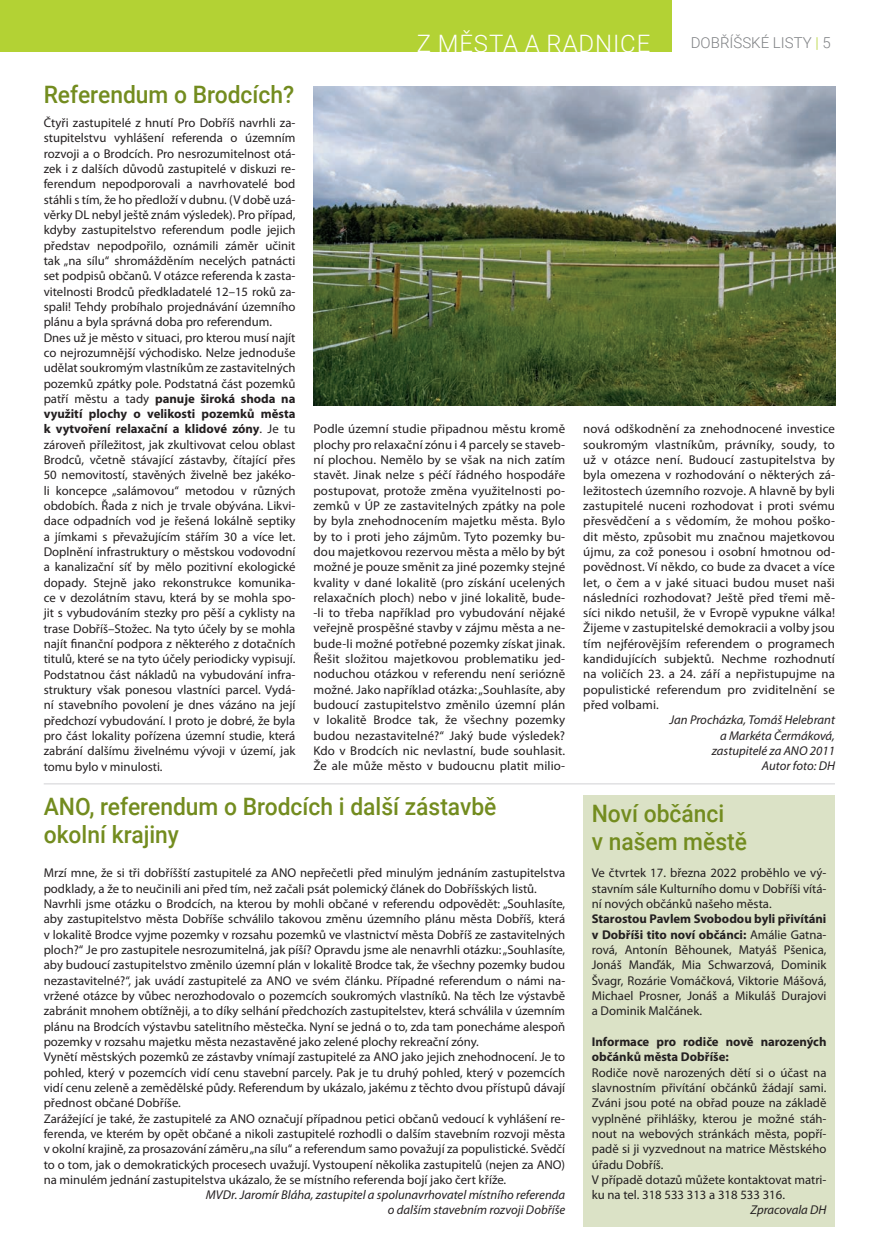
<style>
.page{position:relative;width:877px;height:1256px;background:#fff}
.page>*{position:absolute;margin:0;border:0;box-sizing:border-box;transform-origin:0 0}
.t1{font:500 24px/28.8px "Roboto";color:#738c1f;scale:.95 1}
.t2{font:300 24px "Roboto";letter-spacing:.035em;color:#fff}
.t3{font:300 15px "Roboto";color:#808285}
.t4{font:12.75px/15.3px "Myriad Pro";color:#231f20;text-align:justify}
.t5{font:italic 12.75px/15.3px "Myriad Pro";color:#231f20;text-align:right}
.t6{font:700 12.75px/15.3px "Myriad Pro";color:#231f20}
.s1{color:#b3d234}
.s2{font-weight:700}
</style>
<div class="page">
<hr style="left:0;top:0;width:1px;height:52px;background:#b3d234">
<div style="left:1px;top:0;width:670px;height:52px;background:#b3d234"></div>
<hr style="left:44px;top:783px;width:791px;height:1px;background:#d1d2d4">
<img style="left:314px;top:86px;width:521px;height:319px">
<div style="left:583px;top:795px;width:252px;height:431px;background:#dbe2c6"></div>
<h1 class="t2" style="left:417px;top:27px;width:235px">Z MĚSTA A RADNICE</h1>
<p class="t3" style="left:690px;top:32px;width:141px">DOBŘÍŠSKÉ LISTY <span class="s1">|</span> 5</p>
<h1 class="t1" style="left:44px;top:79px;width:265px">Referendum o Brodcích?</h1>
<p class="t4" style="left:44px;top:115px;width:253px;text-align:left">Čtyři zastupitelé z hnutí Pro Dobříš navrhli za&shy;stupitelstvu vyhlášení referenda o územním rozvoji a o Brodcích. Pro nesrozumitelnost otá&shy;zek i z dalších důvodů zastupitelé v diskuzi re&shy;ferendum nepodporovali a navrhovatelé bod stáhli s tím, že ho předloží v dubnu. (V době uzá&shy;věrky DL nebyl ještě znám výsledek). Pro případ, kdyby zastupitelstvo referendum podle jejich představ nepodpořilo, oznámili záměr učinit tak „na sílu“ shromážděním necelých patnácti set podpisů občanů. V otázce referenda k zasta&shy;vitelnosti Brodců předkladatelé 12–15 roků za&shy;spali! Tehdy probíhalo projednávání územního plánu a byla správná doba pro referendum.<br>Dnes už je město v situaci, pro kterou musí najít co nejrozumnější východisko. Nelze jednoduše udělat soukromým vlastníkům ze zastavitelných pozemků zpátky pole. Podstatná část pozemků patří městu a tady <span class="s2">panuje široká shoda na využití plochy o velikosti pozemků města k vytvoření relaxační a klidové zóny</span>. Je tu zároveň příležitost, jak zkultivovat celou oblast Brodců, včetně stávající zástavby, čítající přes 50 nemovitostí, stavěných živelně bez jakéko&shy;li koncepce „salámovou“ metodou v různých obdobích. Řada z nich je trvale obývána. Likvi&shy;dace odpadních vod je řešená lokálně septiky a jímkami s převažujícím stářím 30 a více let.<br>Doplnění infrastruktury o městskou vodovodní a kanalizační síť by mělo pozitivní ekologické dopady. Stejně jako rekonstrukce komunika&shy;ce v dezolátním stavu, která by se mohla spo&shy;jit s vybudováním stezky pro pěší a cyklisty na trase Dobříš–Stožec. Na tyto účely by se mohla najít finanční podpora z některého z dotačních titulů, které se na tyto účely periodicky vypisují.<br>Podstatnou část nákladů na vybudování infra&shy;struktury však ponesou vlastníci parcel. Vydá&shy;ní stavebního povolení je dnes vázáno na její předchozí vybudování. I proto je dobré, že byla pro část lokality pořízena územní studie, která zabrání dalšímu živelnému vývoji v území, jak tomu bylo v minulosti.</p>
<p class="t4" style="left:313px;top:421px;width:253px">Podle územní studie připadnou městu kromě plochy pro relaxační zónu i 4 parcely se staveb&shy;ní plochou. Nemělo by se však na nich zatím stavět. Jinak nelze s péčí řádného hospodáře postupovat, protože změna využitelnosti po&shy;zemků v ÚP ze zastavitelných zpátky na pole by byla znehodnocením majetku města. Bylo by to i proti jeho zájmům. Tyto pozemky bu&shy;dou majetkovou rezervou města a mělo by být možné je pouze směnit za jiné pozemky stejné kvality v dané lokalitě (pro získání ucelených relaxačních ploch) nebo v jiné lokalitě, bude--li to třeba například pro vybudování nějaké veřejně prospěšné stavby v zájmu města a ne&shy;bude-li možné potřebné pozemky získat jinak.<br>Řešit složitou majetkovou problematiku jed&shy;noduchou otázkou v referendu není seriózně možné. Jako například otázka: „Souhlasíte, aby budoucí zastupitelstvo změnilo územní plán v lokalitě Brodce tak, že všechny pozemky budou nezastavitelné?“ Jaký bude výsledek?<br>Kdo v Brodcích nic nevlastní, bude souhlasit.<br>Že ale může město v budoucnu platit milio-</p>
<p class="t4" style="left:583px;top:421px;width:253px">nová odškodnění za znehodnocené investice soukromým vlastníkům, právníky, soudy, to už v otázce není. Budoucí zastupitelstva by byla omezena v rozhodování o některých zá&shy;ležitostech územního rozvoje. A hlavně by byli zastupitelé nuceni rozhodovat i proti svému přesvědčení a s vědomím, že mohou poško&shy;dit město, způsobit mu značnou majetkovou újmu, za což ponesou i osobní hmotnou od&shy;povědnost. Ví někdo, co bude za dvacet a více let, o čem a v jaké situaci budou muset naši následníci rozhodovat? Ještě před třemi mě&shy;síci nikdo netušil, že v Evropě vypukne válka!<br>Žijeme v zastupitelské demokracii a volby jsou tím nejférovějším referendem o programech kandidujících subjektů. Nechme rozhodnutí na voličích 23. a 24. září a nepřistupujme na populistické referendum pro zviditelnění se před volbami.</p>
<p class="t5" style="left:669px;top:712px;width:167px">Jan Procházka, Tomáš Helebrant a Markéta Čermáková, zastupitelé za ANO 2011<br>Autor foto: DH</p>
<h1 class="t1" style="left:591px;top:797px;width:165px">Noví občánci<br>v našem městě</h1>
<p class="t4" style="left:591px;top:865px;width:236px">Ve čtvrtek 17. března 2022 proběhlo ve vý&shy;stavním sále Kulturního domu v Dobříši vítá&shy;ní nových občánků našeho města.</p>
<p class="t4" style="left:591px;top:911px;width:236px"><span class="s2">Starostou Pavlem Svobodou byli přivítáni v Dobříši tito noví občánci:</span> Amálie Gatna&shy;rová, Antonín Běhounek, Matyáš Pšenica, Jonáš Manďák, Mia Schwarzová, Dominik Švagr, Rozárie Vomáčková, Viktorie Mášová, Michael Prosner, Jonáš a Mikuláš Durajovi a Dominik Malčánek.</p>
<p class="t6" style="left:591px;top:1033px;width:236px">Informace pro rodiče nově narozených občánků města Dobříše:</p>
<p class="t4" style="left:591px;top:1064px;width:236px;text-align:left">Rodiče nově narozených dětí si o účast na slavnostním přivítání občánků žádají sami.<br>Zváni jsou poté na obřad pouze na základě vyplněné přihlášky, kterou je možné stáh&shy;nout na webových stránkách města, popří&shy;padě si ji vyzvednout na matrice Městského úřadu Dobříš.<br>V případě dotazů můžete kontaktovat matri&shy;ku na tel. 318 533 313 a 318 533 316.</p>
<p class="t5" style="left:750px;top:1202px;width:78px">Zpracovala DH</p>
<h1 class="t1" style="left:44px;top:790px;width:478px">ANO, referendum o Brodcích i další zástavbě okolní krajiny</h1>
<p class="t4" style="left:44px;top:865px;width:523px;text-align:left">Mrzí mne, že si tři dobříšští zastupitelé za ANO nepřečetli před minulým jednáním zastupitelstva podklady, a že to neučinili ani před tím, než začali psát polemický článek do Dobříšských listů.<br>Navrhli jsme otázku o Brodcích, na kterou by mohli občané v referendu odpovědět: „Souhlasíte, aby zastupitelstvo města Dobříše schválilo takovou změnu územního plánu města Dobříš, která v lokalitě Brodce vyjme pozemky v rozsahu pozemků ve vlastnictví města Dobříš ze zastavitelných ploch?“ Je pro zastupitele nesrozumitelná, jak píší? Opravdu jsme ale nenavrhli otázku: „Souhlasíte, aby budoucí zastupitelstvo změnilo územní plán v lokalitě Brodce tak, že všechny pozemky budou nezastavitelné?“, jak uvádí zastupitelé za ANO ve svém článku. Případné referendum o námi na&shy;vržené otázce by vůbec nerozhodovalo o pozemcích soukromých vlastníků. Na těch lze výstavbě zabránit mnohem obtížněji, a to díky selhání předchozích zastupitelstev, která schválila v územním plánu na Brodcích výstavbu satelitního městečka. Nyní se jedná o to, zda tam ponecháme alespoň pozemky v rozsahu majetku města nezastavěné jako zelené plochy rekreační zóny.<br>Vynětí městských pozemků ze zástavby vnímají zastupitelé za ANO jako jejich znehodnocení. Je to pohled, který v pozemcích vidí cenu stavební parcely. Pak je tu druhý pohled, který v pozemcích vidí cenu zeleně a zemědělské půdy. Referendum by ukázalo, jakému z těchto dvou přístupů dávají přednost občané Dobříše.<br>Zarážející je také, že zastupitelé za ANO označují případnou petici občanů vedoucí k vyhlášení re&shy;ferenda, ve kterém by opět občané a nikoli zastupitelé rozhodli o dalším stavebním rozvoji města v okolní krajině, za prosazování záměru „na sílu“ a referendum samo považují za populistické. Svědčí to o tom, jak o demokratických procesech uvažují. Vystoupení několika zastupitelů (nejen za ANO) na minulém jednání zastupitelstva ukázalo, že se místního referenda bojí jako čert kříže.</p>
<p class="t5" style="left:206px;top:1187px;width:361px">MVDr. Jaromír Bláha, zastupitel a spolunavrhovatel místního referenda o dalším stavebním rozvoji Dobříše</p>
</div>
